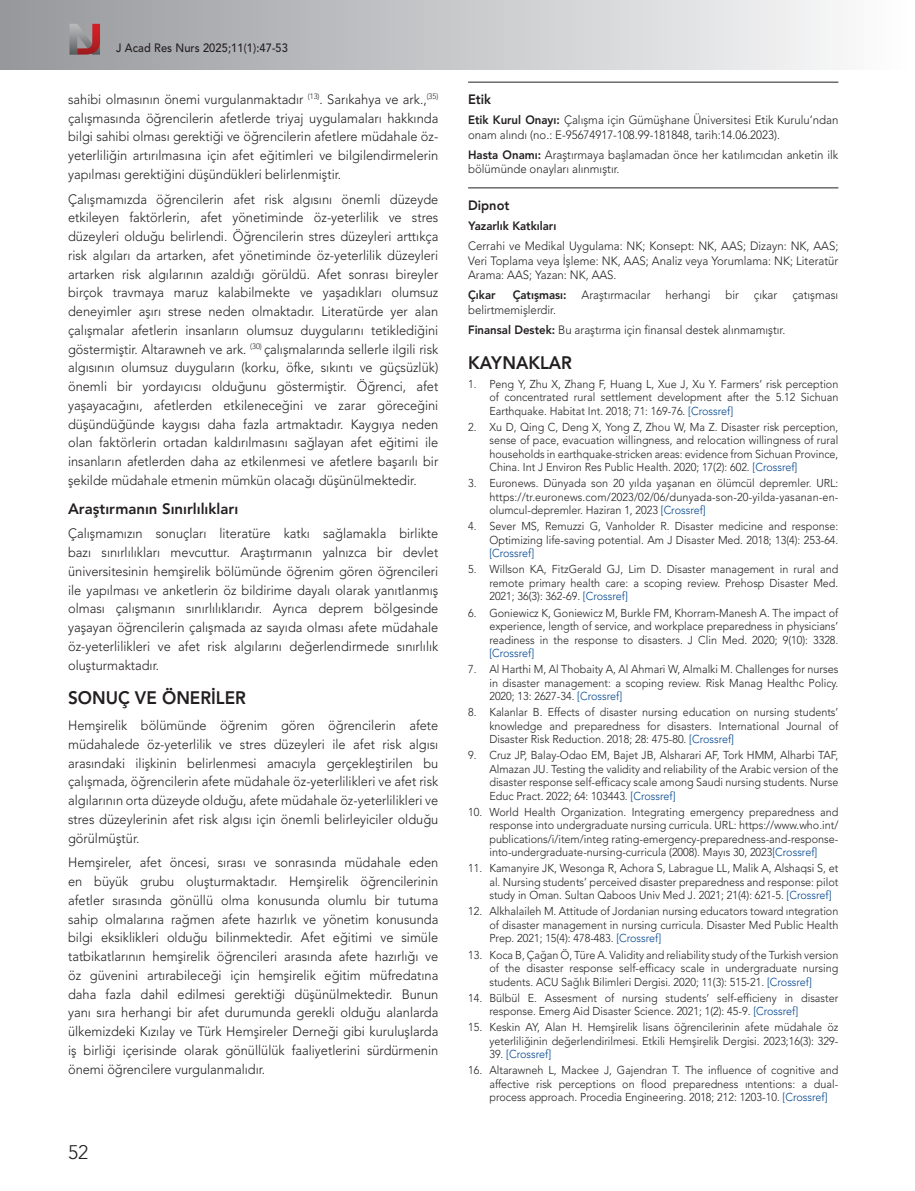
<style>
.page{position:relative;width:915px;height:1191px;background:#fff}
.page>*{position:absolute;margin:0;border:0;box-sizing:border-box;transform-origin:0 0}
.t1{font:300 19.5px "Avenir LT Std";color:#231f20}
.ARA-BASLIK{font:800 18px "Avenir LT Std";color:#231f20;scale:.95 1}
.BOLD-BASLIK{font:800 15px "Avenir LT Std";color:#231f20}
.YAZI{font:300 13.5px/18.8px "Avenir LT Std";color:#231f20;text-align:justify;scale:.95 1}
.ETİK_YAZISI_ÇİZGİLİ{font:800 13.5px "Avenir LT Std";color:#231f20;scale:.95 1}
.ETİK_YAZISI{font:300 12px/14.4px "Avenir LT Std";color:#231f20;scale:.95 1}
.t2{font:500 12px "Avenir LT Std";letter-spacing:.01em;color:#231f20;scale:.92 1}
.author{font:800 12px "Avenir LT Std";color:#231f20;scale:.95 1}
.ETİK_YAZISI-2{font:800 12px "Avenir LT Std";color:#231f20;scale:.95 1}
.t3{font:300 11.4px/13.5px "Avenir LT Std";color:#231f20;text-align:justify;scale:.95 1}
.t4{font:300 11.4px "Avenir LT Std";color:#01448c;scale:.95 1}
.s1{font-weight:800}
.s2{color:#01448c}
.s3{color:#231f20}
</style>
<div class="page">
<div style="left:0;top:0;width:914px;height:69px;background:linear-gradient(to right,#95969b,#fdfdfd)"></div>
<svg style="left:69px;top:24px;width:31px;height:31px"></svg>
<hr style="left:468px;top:82px;width:370px;height:1px;background:#231f20">
<hr style="left:468px;top:187px;width:370px;height:1px;background:#231f20">
<p class="t2" style="left:116px;top:40px;width:188px">J Acad Res Nurs 2025;11(1):47-53</p>
<p class="YAZI" style="left:68px;top:90px;width:391px">sahibi olmasının önemi vurgulanmaktadır <sup>(13)</sup>. Sarıkahya ve ark.,<sup>(35) </sup>çalışmasında öğrencilerin afetlerde triyaj uygulamaları hakkında bilgi sahibi olması gerektiği ve öğrencilerin afetlere müdahale öz&shy;yeterliliğin artırılmasına için afet eğitimleri ve bilgilendirmelerin yapılması gerektiğini düşündükleri belirlenmiştir.</p>
<p class="YAZI" style="left:68px;top:189px;width:391px">Çalışmamızda öğrencilerin afet risk algısını önemli düzeyde etkileyen faktörlerin, afet yönetiminde öz-yeterlilik ve stres düzeyleri olduğu belirlendi. Öğrencilerin stres düzeyleri arttıkça risk algıları da artarken, afet yönetiminde öz-yeterlilik düzeyleri artarken risk algılarının azaldığı görüldü. Afet sonrası bireyler birçok travmaya maruz kalabilmekte ve yaşadıkları olumsuz deneyimler aşırı strese neden olmaktadır. Literatürde yer alan çalışmalar afetlerin insanların olumsuz duygularını tetiklediğini göstermiştir. Altarawneh ve ark. <sup>(30)</sup> çalışmalarında sellerle ilgili risk algısının olumsuz duyguların (korku, öfke, sıkıntı ve güçsüzlük) önemli bir yordayıcısı olduğunu göstermiştir. Öğrenci, afet yaşayacağını, afetlerden etkileneceğini ve zarar göreceğini düşündüğünde kaygısı daha fazla artmaktadır. Kaygıya neden olan faktörlerin ortadan kaldırılmasını sağlayan afet eğitimi ile insanların afetlerden daha az etkilenmesi ve afetlere başarılı bir şekilde müdahale etmenin mümkün olacağı düşünülmektedir.</p>
<p class="BOLD-BASLIK" style="left:68px;top:500px;width:172px">Araştırmanın Sınırlılıkları</p>
<p class="YAZI" style="left:68px;top:524px;width:391px">Çalışmamızın sonuçları literatüre katkı sağlamakla birlikte bazı sınırlılıkları mevcuttur. Araştırmanın yalnızca bir devlet üniversitesinin hemşirelik bölümünde öğrenim gören öğrencileri ile yapılması ve anketlerin öz bildirime dayalı olarak yanıtlanmış olması çalışmanın sınırlılıklarıdır. Ayrıca deprem bölgesinde yaşayan öğrencilerin çalışmada az sayıda olması afete müdahale öz-yeterlilikleri ve afet risk algılarını değerlendirmede sınırlılık oluşturmaktadır.</p>
<p class="ARA-BASLIK" style="left:68px;top:687px;width:189px">SONUÇ VE ÖNERİLER</p>
<p class="YAZI" style="left:68px;top:716px;width:391px">Hemşirelik bölümünde öğrenim gören öğrencilerin afete müdahalede öz-yeterlilik ve stres düzeyleri ile afet risk algısı arasındaki ilişkinin belirlenmesi amacıyla gerçekleştirilen bu çalışmada, öğrencilerin afete müdahale öz-yeterlilikleri ve afet risk algılarının orta düzeyde olduğu, afete müdahale öz-yeterlilikleri ve stres düzeylerinin afet risk algısı için önemli belirleyiciler olduğu görülmüştür.</p>
<p class="YAZI" style="left:68px;top:853px;width:391px">Hemşireler, afet öncesi, sırası ve sonrasında müdahale eden en büyük grubu oluşturmaktadır. Hemşirelik öğrencilerinin afetler sırasında gönüllü olma konusunda olumlu bir tutuma sahip olmalarına rağmen afete hazırlık ve yönetim konusunda bilgi eksiklikleri olduğu bilinmektedir. Afet eğitimi ve simüle tatbikatlarının hemşirelik öğrencileri arasında afete hazırlığı ve öz güvenini artırabileceği için hemşirelik eğitim müfredatına daha fazla dahil edilmesi gerektiği düşünülmektedir. Bunun yanı sıra herhangi bir afet durumunda gerekli olduğu alanlarda ülkemizdeki Kızılay ve Türk Hemşireler Derneği gibi kuruluşlarda iş birliği içerisinde olarak gönüllülük faaliyetlerini sürdürmenin önemi öğrencilere vurgulanmalıdır.</p>
<h1 class="t1" style="left:68px;top:1140px;width:22px">52</h1>
<p class="ETİK_YAZISI_ÇİZGİLİ" style="left:468px;top:91px;width:26px">Etik</p>
<p class="ETİK_YAZISI" style="left:468px;top:113px;width:391px"><span class="s1">Etik Kurul Onayı:</span> Çalışma için Gümüşhane Üniversitesi Etik Kurulu’ndan onam alındı (no.: E-95674917-108.99-181848, tarih:14.06.2023).</p>
<p class="ETİK_YAZISI" style="left:468px;top:148px;width:391px"><span class="s1">Hasta Onamı:</span> Araştırmaya başlamadan önce her katılımcıdan anketin ilk bölümünde onayları alınmıştır.</p>
<p class="ETİK_YAZISI_ÇİZGİLİ" style="left:468px;top:197px;width:45px">Dipnot</p>
<p class="author" style="left:468px;top:219px;width:94px">Yazarlık Katkıları</p>
<p class="ETİK_YAZISI" style="left:468px;top:239px;width:391px;text-align:justify">Cerrahi ve Medikal Uygulama: NK; Konsept: NK, AAS; Dizayn: NK, AAS; Veri Toplama veya İşleme: NK, AAS; Analiz veya Yorumlama: NK; Literatür Arama: AAS; Yazan: NK, AAS.</p>
<p class="ETİK_YAZISI-2" style="left:468px;top:288px;width:30px">Çıkar</p>
<p class="ETİK_YAZISI" style="left:468px;top:288px;width:391px;text-indent:45px"><span class="s1">Çatışması:</span> Araştırmacılar herhangi bir çıkar çatışması belirtmemişlerdir.</p>
<p class="ETİK_YAZISI" style="left:468px;top:323px;width:335px"><span class="s1">Finansal Destek:</span> Bu araştırma için finansal destek alınmamıştır.</p>
<p class="ARA-BASLIK" style="left:468px;top:352px;width:111px">KAYNAKLAR</p>
<p class="t3" style="left:489px;top:377px;width:369px;text-indent:-21px">1. Peng Y, Zhu X, Zhang F, Huang L, Xue J, Xu Y. Farmers’ risk perception of concentrated rural settlement development after the 5.12 Sichuan Earthquake. Habitat Int. 2018; 71: 169-76. <span class="s2">[Crossref]</span></p>
<p class="t3" style="left:489px;top:420px;width:369px;text-indent:-21px">2. Xu D, Qing C, Deng X, Yong Z, Zhou W, Ma Z. Disaster risk perception, sense of pace, evacuation willingness, and relocation willingness of rural households in earthquake-stricken areas: evidence from Sichuan Province, China. Int J Environ Res Public Health. 2020; 17(2): 602. <span class="s2">[Crossref]</span></p>
<p class="t3" style="left:489px;top:477px;width:369px;text-indent:-21px">3. Euronews. Dünyada son 20 yılda yaşanan en ölümcül depremler. URL: https://tr.euronews.com/2023/02/06/dunyada-son-20-yilda-yasanan-en&shy;olumcul-depremler. Haziran 1, 2023 <span class="s2">[Crossref]</span></p>
<p class="t3" style="left:489px;top:520px;width:369px;text-indent:-21px">4. Sever MS, Remuzzi G, Vanholder R. Disaster medicine and response:<br>Optimizing life-saving potential. Am J Disaster Med. 2018; 13(4): 253-64. <span class="s2">[Crossref]</span></p>
<p class="t3" style="left:489px;top:563px;width:369px;text-indent:-21px">5. Willson KA, FitzGerald GJ, Lim D. Disaster management in rural and remote primary health care: a scoping review. Prehosp Disaster Med.<br>2021; 36(3): 362-69. <span class="s2">[Crossref]</span></p>
<p class="t3" style="left:489px;top:606px;width:369px;text-indent:-21px">6. Goniewicz K, Goniewicz M, Burkle FM, Khorram-Manesh A. The impact of experience, length of service, and workplace preparedness in physicians’ readiness in the response to disasters. J Clin Med. 2020; 9(10): 3328. <span class="s2">[Crossref]</span></p>
<p class="t3" style="left:489px;top:662px;width:369px;text-indent:-21px">7. Al Harthi M, Al Thobaity A, Al Ahmari W, Almalki M. Challenges for nurses in disaster management: a scoping review. Risk Manag Healthc Policy.<br>2020; 13: 2627-34. <span class="s2">[Crossref]</span></p>
<p class="t3" style="left:489px;top:705px;width:369px;text-indent:-21px">8. Kalanlar B. Effects of disaster nursing education on nursing students’ knowledge and preparedness for disasters. International Journal of Disaster Risk Reduction. 2018; 28: 475-80. <span class="s2">[Crossref]</span></p>
<p class="t3" style="left:489px;top:748px;width:369px;text-indent:-21px">9. Cruz JP, Balay-Odao EM, Bajet JB, Alsharari AF, Tork HMM, Alharbi TAF, Almazan JU. Testing the validity and reliability of the Arabic version of the disaster response self-efficacy scale among Saudi nursing students. Nurse Educ Pract. 2022; 64: 103443. <span class="s2">[Crossref]</span></p>
<p class="t3" style="left:489px;top:805px;width:369px;text-indent:-21px">10. World Health Organization. Integrating emergency preparedness and response into undergraduate nursing curricula. URL: https://www.who.int/ publications/i/item/integ rating-emergency-preparedness-and-response&shy;into-undergraduate-nursing-curricula (2008). Mayıs 30, 2023<span class="s2">[Crossref]</span></p>
<p class="t3" style="left:489px;top:861px;width:369px;text-indent:-21px">11. Kamanyire JK, Wesonga R, Achora S, Labrague LL, Malik A, Alshaqsi S, et al. Nursing students’ perceived disaster preparedness and response: pilot study in Oman. Sultan Qaboos Univ Med J. 2021; 21(4): 621-5. <span class="s2">[Crossref]</span></p>
<p class="t3" style="left:489px;top:904px;width:369px;text-indent:-21px">12. Alkhalaileh M. Attitude of Jordanian nursing educators toward ıntegration of disaster management in nursing curricula. Disaster Med Public Health Prep. 2021; 15(4): 478-483. <span class="s2">[Crossref]</span></p>
<p class="t3" style="left:489px;top:948px;width:369px;text-indent:-21px">13. Koca B, Çağan Ö, Türe A. Validity and reliability study of the Turkish version of the disaster response self-efficacy scale in undergraduate nursing students. ACU Sağlık Bilimleri Dergisi. 2020; 11(3): 515-21. <span class="s2">[Crossref]</span></p>
<p class="t3" style="left:489px;top:991px;width:369px;text-indent:-21px">14. Bülbül E. Assesment of nursing students’ self-efficieny in disaster response. Emerg Aid Disaster Science. 2021; 1(2): 45-9. <span class="s2">[Crossref]</span></p>
<p class="t3" style="left:468px;top:1020px;width:391px;text-align:right">15. Keskin AY, Alan H. Hemşirelik lisans öğrencilerinin afete müdahale öz yeterliliğinin değerlendirilmesi. Etkili Hemşirelik Dergisi. 2023;16(3): 329-</p>
<p class="t4" style="left:489px;top:1047px;width:66px"><span class="s3">39.</span> [Crossref]</p>
<p class="t3" style="left:489px;top:1063px;width:369px;text-indent:-21px">16. Altarawneh L, Mackee J, Gajendran T. The influence of cognitive and affective risk perceptions on flood preparedness ıntentions: a dual&shy;process approach. Procedia Engineering. 2018; 212: 1203-10. <span class="s2">[Crossref]</span></p>
</div>
